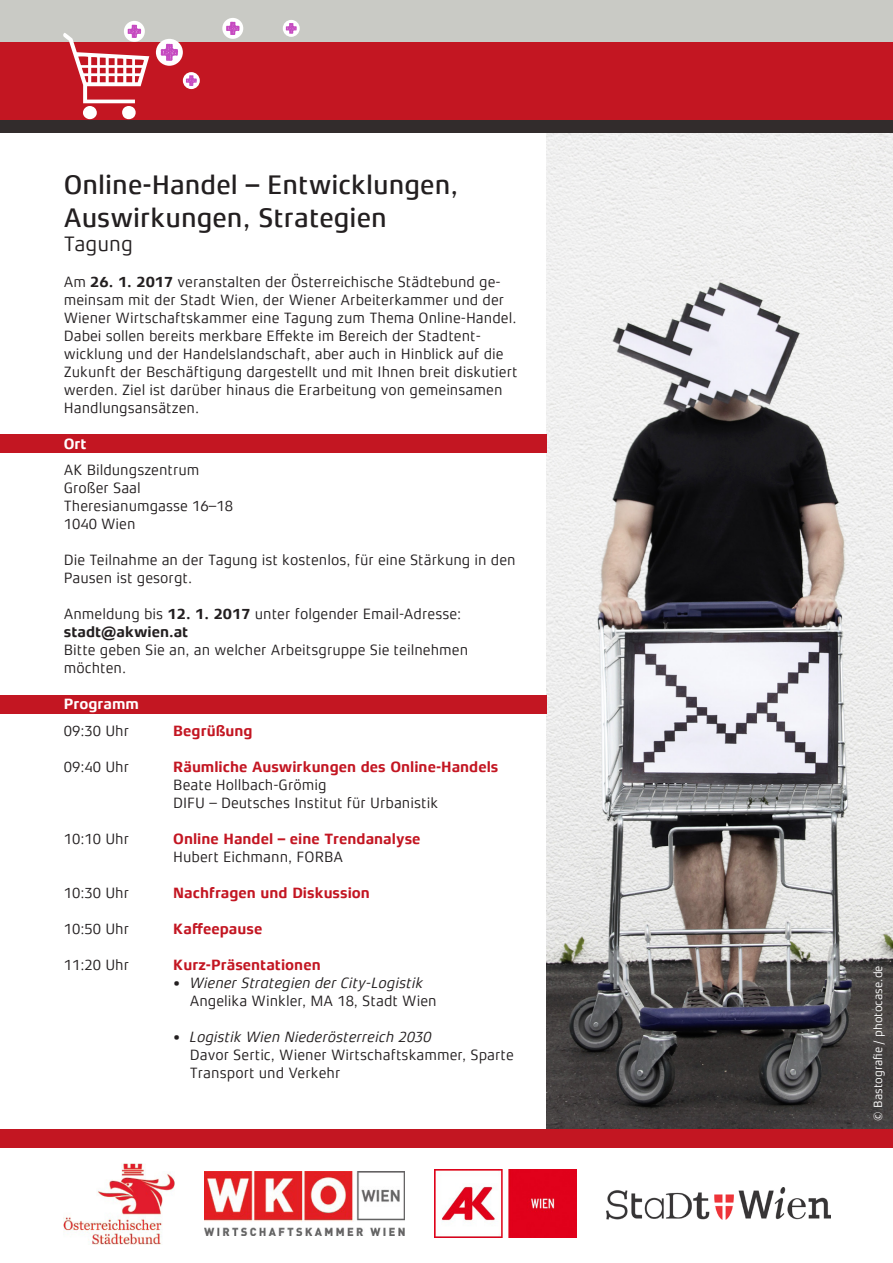
<style>
.page{position:relative;width:893px;height:1263px;background:#fff}
.page>*{position:absolute;margin:0;border:0;box-sizing:border-box;transform-origin:0 0}
.t1{font:500 27px/32.4px "Xenois Sans Pro";color:#231f20}
.t2{font:21px "Xenois Sans Pro";color:#231f20}
.t3{font:15px/18px "Xenois Sans Pro";color:#231f20}
.t4{font:700 15px "Xenois Sans Pro";color:#c31622}
.t5{font:italic 15px "Xenois Sans Pro";color:#231f20}
.t6{font:700 15px "Xenois Sans Pro";color:#fff}
.t7{font:12px "Xenois Sans Pro";color:#fff}
.s1{font-weight:700}
</style>
<div class="page">
<img style="left:547px;top:132px;width:346px;height:997px">
<div style="left:0;top:434px;width:547px;height:19px;background:#c31622"></div>
<div style="left:0;top:695px;width:547px;height:19px;background:#c31622"></div>
<div style="left:0;top:1129px;width:893px;height:19px;background:#c31622"></div>
<div style="left:0;top:0;width:893px;height:132px;background:#322c2c"></div>
<div style="left:0;top:0;width:893px;height:113px;background:#c9cac5"></div>
<div style="left:0;top:42px;width:893px;height:77px;background:#c31622"></div>
<div style="left:156px;top:39px;width:27px;height:27px;background:#fff;border-radius:50%"></div>
<svg style="left:161px;top:44px;width:17px;height:17px"></svg>
<div style="left:124px;top:21px;width:21px;height:21px;background:#fff;border-radius:50%"></div>
<svg style="left:63px;top:25px;width:86px;height:94px"></svg>
<svg style="left:183px;top:72px;width:17px;height:17px"></svg>
<svg style="left:186px;top:75px;width:11px;height:11px"></svg>
<div style="left:283px;top:20px;width:17px;height:17px;background:#fff;border-radius:50%"></div>
<svg style="left:286px;top:23px;width:11px;height:11px"></svg>
<div style="left:222px;top:18px;width:21px;height:21px;background:#fff;border-radius:50%"></div>
<svg style="left:226px;top:22px;width:14px;height:13px"></svg>
<img style="left:64px;top:1163px;width:110px;height:81px">
<img style="left:204px;top:1172px;width:200px;height:63px">
<img style="left:606px;top:1188px;width:225px;height:32px">
<img style="left:434px;top:1169px;width:142px;height:69px">
<h1 class="t1" style="left:64px;top:169px;width:396px">Online-Handel – Entwicklungen,<br>Auswirkungen, Strategien</h1>
<h2 class="t2" style="left:64px;top:232px;width:71px">Tagung</h2>
<p class="t3" style="left:64px;top:273px;width:455px">Am <span class="s1">26. 1. 2017</span> veranstalten der Österreichische Städtebund ge&shy;meinsam mit der Stadt Wien, der Wiener Arbeiterkammer und der Wiener Wirtschaftskammer eine Tagung zum Thema Online-Handel.<br>Dabei sollen bereits merkbare Effekte im Bereich der Stadtent&shy;wicklung und der Handelslandschaft, aber auch in Hinblick auf die Zukunft der Beschäftigung dargestellt und mit Ihnen breit diskutiert werden. Ziel ist darüber hinaus die Erarbeitung von gemeinsamen Handlungsansätzen.</p>
<p class="t6" style="left:64px;top:435px;width:24px">Ort</p>
<p class="t3" style="left:64px;top:461px;width:171px">AK Bildungszentrum<br>Großer Saal<br>Theresianumgasse 16–18<br>1040 Wien</p>
<p class="t3" style="left:64px;top:551px;width:453px">Die Teilnahme an der Tagung ist kostenlos, für eine Stärkung in den<br>Pausen ist gesorgt.</p>
<p class="t3" style="left:64px;top:605px;width:399px">Anmeldung bis <span class="s1">12. 1. 2017</span> unter folgender Email-Adresse: <span class="s1">stadt@akwien.at</span></p>
<p class="t3" style="left:64px;top:641px;width:406px">Bitte geben Sie an, an welcher Arbeitsgruppe Sie teilnehmen möchten.</p>
<p class="t6" style="left:64px;top:696px;width:77px">Programm</p>
<p class="t3" style="left:64px;top:722px;width:67px">09:30 Uhr</p>
<p class="t4" style="left:173px;top:722px;width:81px">Begrüßung</p>
<p class="t3" style="left:64px;top:758px;width:67px">09:40 Uhr</p>
<p class="t4" style="left:173px;top:758px;width:327px">Räumliche Auswirkungen des Online-Handels</p>
<p class="t3" style="left:173px;top:776px;width:267px">Beate Hollbach-Grömig<br>DIFU – Deutsches Institut für Urbanistik</p>
<p class="t3" style="left:64px;top:830px;width:67px">10:10 Uhr</p>
<p class="t4" style="left:173px;top:830px;width:249px">Online Handel – eine Trendanalyse</p>
<p class="t3" style="left:173px;top:848px;width:171px">Hubert Eichmann, FORBA</p>
<p class="t3" style="left:64px;top:884px;width:67px">10:30 Uhr</p>
<p class="t4" style="left:173px;top:884px;width:198px">Nachfragen und Diskussion</p>
<p class="t3" style="left:64px;top:920px;width:67px">10:50 Uhr</p>
<p class="t4" style="left:173px;top:920px;width:91px">Kaffeepause</p>
<p class="t3" style="left:64px;top:956px;width:67px">11:20 Uhr</p>
<p class="t4" style="left:173px;top:956px;width:149px">Kurz-Präsentationen</p>
<p class="t5" style="left:173px;top:974px;width:252px">• Wiener Strategien der City-Logistik</p>
<p class="t3" style="left:190px;top:992px;width:248px">Angelika Winkler, MA 18, Stadt Wien</p>
<p class="t5" style="left:173px;top:1028px;width:260px">• Logistik Wien Niederösterreich 2030</p>
<p class="t3" style="left:190px;top:1046px;width:326px">Davor Sertic, Wiener Wirtschaftskammer, Sparte<br>Transport und Verkehr</p>
<p class="t7" style="left:871px;top:1120px;width:157px;rotate:-90deg">© Bastografie / photocase.de</p>
</div>
